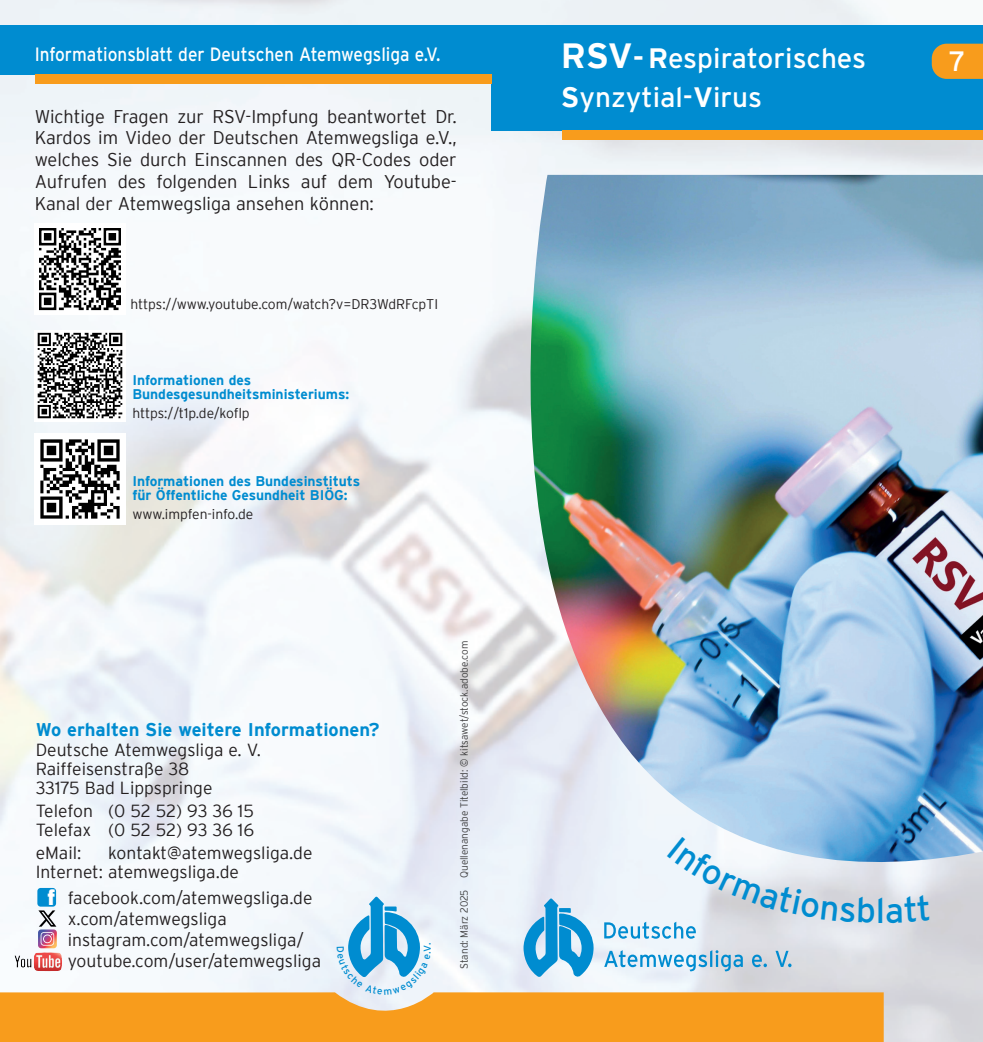
<style>
.page{position:relative;width:983px;height:1042px;background:#fff}
.page>*{position:absolute;margin:0;border:0;box-sizing:border-box;transform-origin:0 0}
.t1{font:35px "Interstate";color:#008cd0}
.t2{font:28px/38.5px "Interstate";color:#fff}
.t3{font:900 21.7px "Interstate";color:#fff}
.t4{font:19.25px "Interstate";color:#fff;scale:.89 1}
.t5{font:300 18.38px/21.9px "Interstate";letter-spacing:-.005em;color:#231f20;text-align:justify}
.t6{font:700 18.38px "Interstate";color:#008cd0}
.t7{font:300 17.5px/19.2px "Interstate";color:#231f20}
.t8{font:700 14px/14px "Interstate";letter-spacing:-.005em;color:#008cd0}
.t9{font:300 14px "Interstate";letter-spacing:-.005em;color:#231f20}
.t10{font:300 10.5px "Interstate";color:#3e3e3f;scale:.95 1}
.s1{font-weight:700;font-size:35px}
.s2{font-weight:700}
</style>
<div class="page">
<img style="left:0;top:0;width:982px;height:1042px">
<img style="left:530px;top:175px;width:452px;height:687px">
<div style="left:491px;top:25px;width:491px;height:105px;background:#008cd0"></div>
<div style="left:562px;top:130px;width:420px;height:10px;background:#f89c1c"></div>
<div style="left:0;top:992px;width:883px;height:50px;background:#f89c1c"></div>
<svg style="left:931px;top:44px;width:51px;height:35px;background:#e69a28"></svg>
<div style="left:0;top:25px;width:491px;height:49px;background:#008cd0"></div>
<div style="left:35px;top:74px;width:456px;height:10px;background:#f89c1c"></div>
<svg style="left:523px;top:898px;width:70px;height:80px;background:#6db9e2"></svg>
<svg style="left:604px;top:950px;width:138px;height:21px;background:#a6d1e8"></svg>
<svg style="left:751px;top:954px;width:15px;height:13px"></svg>
<svg style="left:775px;top:951px;width:16px;height:16px"></svg>
<div style="left:37px;top:888px;width:19px;height:18px;background:#008cd0;border-radius:3px"></div>
<img style="left:14px;top:952px;width:48px;height:19px">
<svg style="left:38px;top:910px;width:18px;height:16px"></svg>
<svg style="left:38px;top:929px;width:19px;height:19px"></svg>
<svg style="left:41px;top:932px;width:13px;height:13px"></svg>
<img style="left:35px;top:223px;width:90px;height:91px">
<img style="left:35px;top:330px;width:91px;height:91px">
<img style="left:35px;top:434px;width:91px;height:90px">
<svg style="left:604px;top:837px;width:270px;height:101px;background:#d8e3ee"></svg>
<svg style="left:886px;top:895px;width:43px;height:28px"></svg>
<svg style="left:337px;top:896px;width:94px;height:98px"></svg>
<p class="t4" style="left:35px;top:47px;width:457px">Informationsblatt der Deutschen Atemwegsliga e.V.</p>
<p class="t5" style="left:35px;top:107px;width:423px">Wichtige Fragen zur RSV-Impfung beantwortet Dr.<br>Kardos im Video der Deutschen Atemwegsliga e.V., welches Sie durch Einscannen des QR-Codes oder Aufrufen des folgenden Links auf dem Youtube-Kanal der Atemwegsliga ansehen können:</p>
<p class="t9" style="left:130px;top:299px;width:309px">https://www.youtube.com/watch?v=DR3WdRFcpTI</p>
<p class="t8" style="left:132px;top:375px;width:218px">Informationen des<br>Bundesgesundheitsministeriums:</p>
<p class="t9" style="left:132px;top:408px;width:119px">https://t1p.de/koflp</p>
<p class="t8" style="left:132px;top:475px;width:229px">Informationen des Bundesinstituts für Öffentliche Gesundheit BIÖG:</p>
<p class="t9" style="left:132px;top:509px;width:122px">www.impfen-info.de</p>
<p class="t6" style="left:36px;top:723px;width:345px">Wo erhalten Sie weitere Informationen?</p>
<p class="t7" style="left:36px;top:741px;width:227px">Deutsche Atemwegsliga e. V.<br>Raiffeisenstraße 38<br>33175 Bad Lippspringe</p>
<p class="t7" style="left:36px;top:802px;width:220px">Telefon (0 52 52) 93 36 15<br>Telefax (0 52 52) 93 36 16</p>
<p class="t7" style="left:36px;top:844px;width:47px">eMail:</p>
<p class="t7" style="left:36px;top:844px;width:278px;text-indent:72px">kontakt@atemwegsliga.de<br>Internet: atemwegsliga.de</p>
<p class="t7" style="left:68px;top:889px;width:255px;line-height:21px">facebook.com/atemwegsliga.de x.com/atemwegsliga instagram.com/atemwegsliga/ youtube.com/user/atemwegsliga</p>
<p class="t3" style="left:47px;top:885px;width:10px">f</p>
<p class="t10" style="left:460px;top:969px;width:346px;rotate:-90deg">Stand: März 2025 Quellenangabe Titelbild: © kitsawet/stock.adobe.com</p>
<h2 class="t2" style="left:561px;top:42px;width:307px"><span class="s1">RSV</span><span class="s2">-R</span>espiratorisches<br><span class="s2">S</span>ynzytial-<span class="s2">V</span>irus</h2>
<h2 class="t2" style="left:948px;top:44px;width:18px">7</h2>
<h1 class="t1" style="left:875px;top:897px;width:11px">l</h1>
</div>
